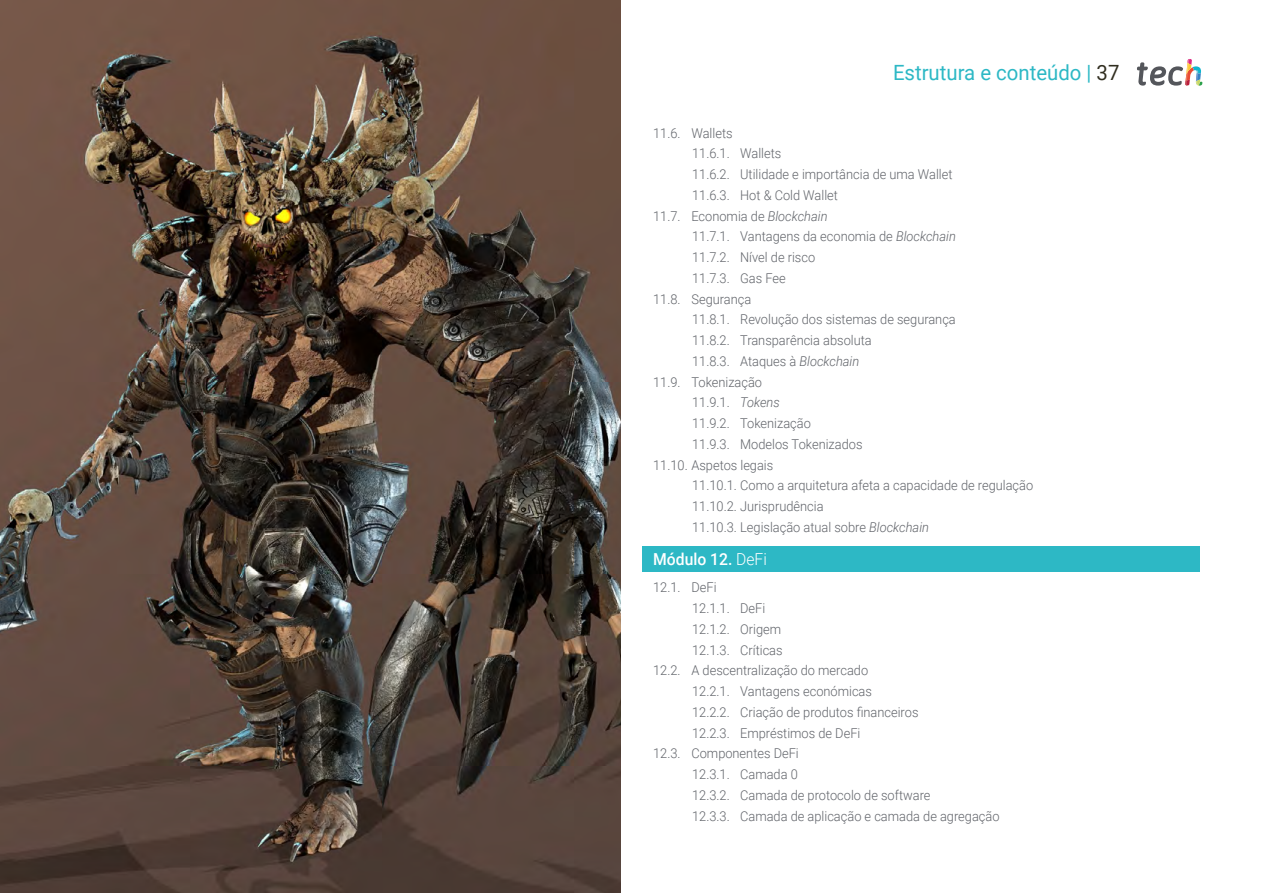
<style>
.page{position:relative;width:1263px;height:893px;background:#fff}
.page>*{position:absolute;margin:0;border:0;box-sizing:border-box;transform-origin:0 0}
.t1{font:21px "Roboto";color:#2db8c5}
.t2{font:500 16.5px "Roboto";color:#fff;scale:.95 1}
.t3{font:300 13.5px "Roboto";color:#61646a;scale:.95 1}
.s1{color:#312e20}
.s2{font-style:italic}
.s3{font-weight:300}
</style>
<div class="page">
<svg style="left:1137px;top:59px;width:65px;height:27px"></svg>
<img style="left:0;top:0;width:621px;height:893px">
<div style="left:642px;top:546px;width:557px;height:25px;background:#2db8c5"></div>
<h1 class="t1" style="left:893px;top:57px;width:228px">Estrutura e conteúdo | <span class="s1">37</span></h1>
<p class="t3" style="left:653px;top:123px;width:85px">11.6. Wallets</p>
<p class="t3" style="left:692px;top:144px;width:95px">11.6.1. Wallets</p>
<p class="t3" style="left:692px;top:165px;width:276px">11.6.2. Utilidade e importância de uma Wallet</p>
<p class="t3" style="left:692px;top:186px;width:155px">11.6.3. Hot &amp; Cold Wallet</p>
<p class="t3" style="left:653px;top:206px;width:185px">11.7. Economia de <span class="s2">Blockchain</span></p>
<p class="t3" style="left:692px;top:227px;width:279px">11.7.1. Vantagens da economia de <span class="s2">Blockchain</span></p>
<p class="t3" style="left:692px;top:248px;width:131px">11.7.2. Nível de risco</p>
<p class="t3" style="left:692px;top:269px;width:100px">11.7.3. Gas Fee</p>
<p class="t3" style="left:653px;top:289px;width:105px">11.8. Segurança</p>
<p class="t3" style="left:692px;top:310px;width:279px">11.8.1. Revolução dos sistemas de segurança</p>
<p class="t3" style="left:692px;top:331px;width:191px">11.8.2. Transparência absoluta</p>
<p class="t3" style="left:692px;top:352px;width:177px">11.8.3. Ataques à <span class="s2">Blockchain</span></p>
<p class="t3" style="left:653px;top:372px;width:116px">11.9. Tokenização</p>
<p class="t3" style="left:692px;top:393px;width:94px">11.9.1. <span class="s2">Tokens</span></p>
<p class="t3" style="left:692px;top:414px;width:126px">11.9.2. Tokenização</p>
<p class="t3" style="left:692px;top:435px;width:181px">11.9.3. Modelos Tokenizados</p>
<p class="t3" style="left:653px;top:455px;width:128px">11.10. Aspetos legais</p>
<p class="t3" style="left:692px;top:476px;width:361px">11.10.1. Como a arquitetura afeta a capacidade de regulação</p>
<p class="t3" style="left:692px;top:497px;width:140px">11.10.2. Jurisprudência</p>
<p class="t3" style="left:692px;top:518px;width:251px">11.10.3. Legislação atual sobre <span class="s2">Blockchain</span></p>
<p class="t2" style="left:653px;top:548px;width:121px">Módulo 12. <span class="s3">DeFi</span></p>
<p class="t3" style="left:653px;top:578px;width:68px">12.1. DeFi</p>
<p class="t3" style="left:692px;top:599px;width:78px">12.1.1. DeFi</p>
<p class="t3" style="left:692px;top:619px;width:95px">12.1.2. Origem</p>
<p class="t3" style="left:692px;top:640px;width:97px">12.1.3. Críticas</p>
<p class="t3" style="left:653px;top:661px;width:228px">12.2. A descentralização do mercado</p>
<p class="t3" style="left:692px;top:682px;width:191px">12.2.1. Vantagens económicas</p>
<p class="t3" style="left:692px;top:702px;width:240px">12.2.2. Criação de produtos financeiros</p>
<p class="t3" style="left:692px;top:723px;width:179px">12.2.3. Empréstimos de DeFi</p>
<p class="t3" style="left:653px;top:744px;width:155px">12.3. Componentes DeFi</p>
<p class="t3" style="left:692px;top:765px;width:113px">12.3.1. Camada 0</p>
<p class="t3" style="left:692px;top:785px;width:252px">12.3.2. Camada de protocolo de software</p>
<p class="t3" style="left:692px;top:806px;width:325px">12.3.3. Camada de aplicação e camada de agregação</p>
</div>
